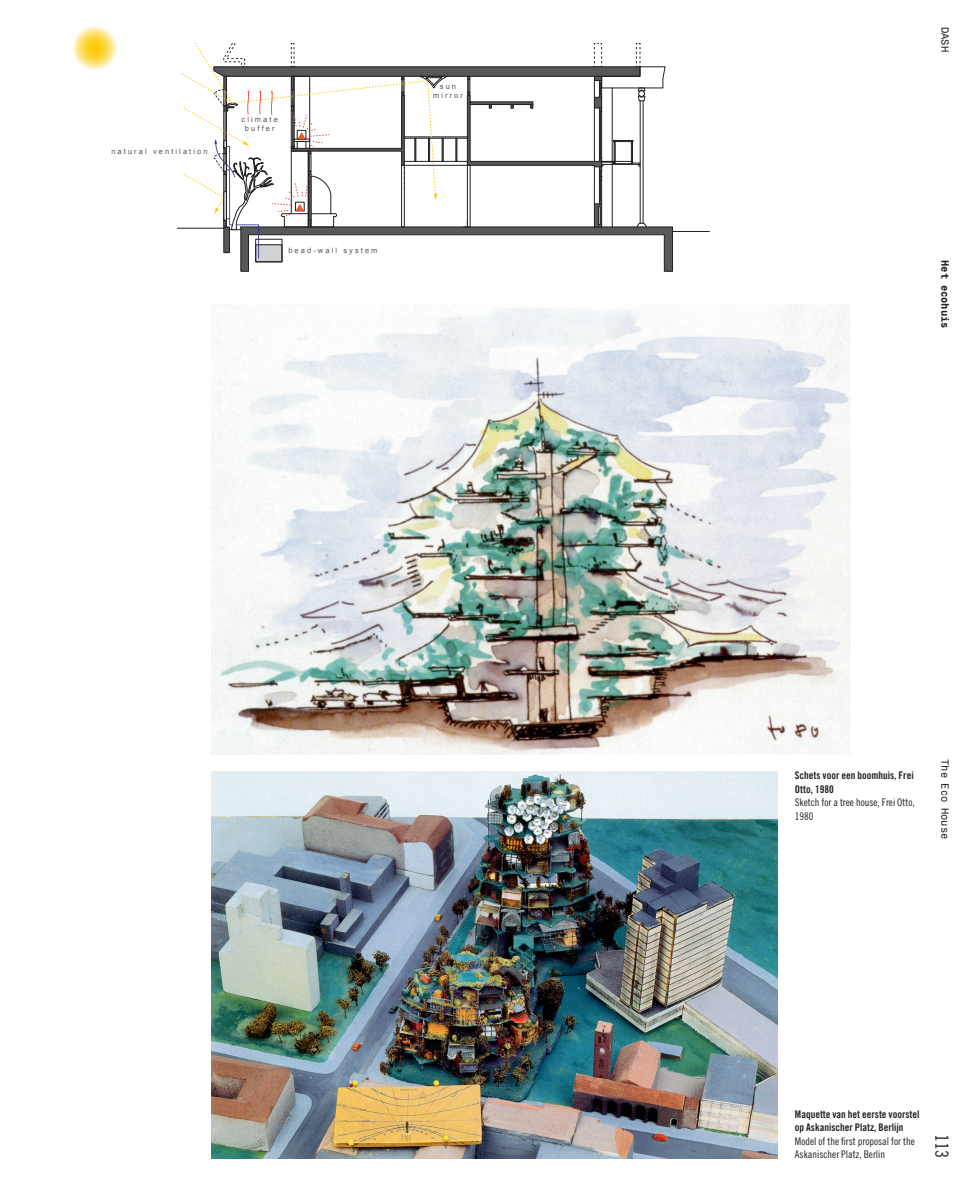
<style>
.page{position:relative;width:972px;height:1185px;background:#fff}
.page>*{position:absolute;margin:0;border:0;box-sizing:border-box;transform-origin:0 0}
.t1{font:18px "Trade Gothic LT Cond Eighteen";color:#231f20}
.t2{font:10.5px/13.5px "Trade Gothic LT Bold Cond Twenty";color:#231f20}
.t3{font:10.5px/13.5px "Trade Gothic LT Cond Eighteen";color:#231f20}
.t4{font:10.5px "Monospace 821 BT";color:#231f20}
.t5{font:700 10.5px "Monospace 821 BT";color:#231f20}
.t6{font:7.5px/9px "Arial";color:#57585a;text-align:center}
</style>
<div class="page">
<img style="left:211px;top:771px;width:567px;height:387px">
<hr style="left:672px;top:231px;width:37px;height:1px;background:#231f20">
<hr style="left:177px;top:228px;width:47px;height:1px;background:#231f20">
<svg style="left:65px;top:18px;width:59px;height:59px"></svg>
<svg style="left:181px;top:43px;width:492px;height:228px"></svg>
<img style="left:211px;top:304px;width:640px;height:450px">
<p class="t6" style="left:111px;top:147px;width:98px">n a t u r a l v e n t i l a t i o n</p>
<p class="t6" style="left:242px;top:115px;width:38px">c l i m a t e b u f f e r</p>
<p class="t6" style="left:288px;top:246px;width:91px">b e a d - w a l l s y s t e m</p>
<p class="t6" style="left:433px;top:82px;width:31px">s u n<br>m i r r o r</p>
<p class="t4" style="left:952px;top:27px;width:27px;rotate:90deg">DASH</p>
<p class="t5" style="left:952px;top:260px;width:70px;rotate:90deg">Het ecohuis</p>
<p class="t2" style="left:795px;top:768px;width:120px">Schets voor een boomhuis, Frei<br>Otto, 1980</p>
<p class="t3" style="left:795px;top:795px;width:121px">Sketch for a tree house, Frei Otto,<br>1980</p>
<p class="t4" style="left:952px;top:759px;width:82px;rotate:90deg">The Eco House</p>
<p class="t2" style="left:795px;top:1107px;width:126px">Maquette van het eerste voorstel op Askanischer Platz, Berlijn</p>
<p class="t3" style="left:795px;top:1134px;width:121px">Model of the first proposal for the<br>Askanischer Platz, Berlin</p>
<h1 class="t1" style="left:952px;top:1134px;width:25px;rotate:90deg">113</h1>
</div>
